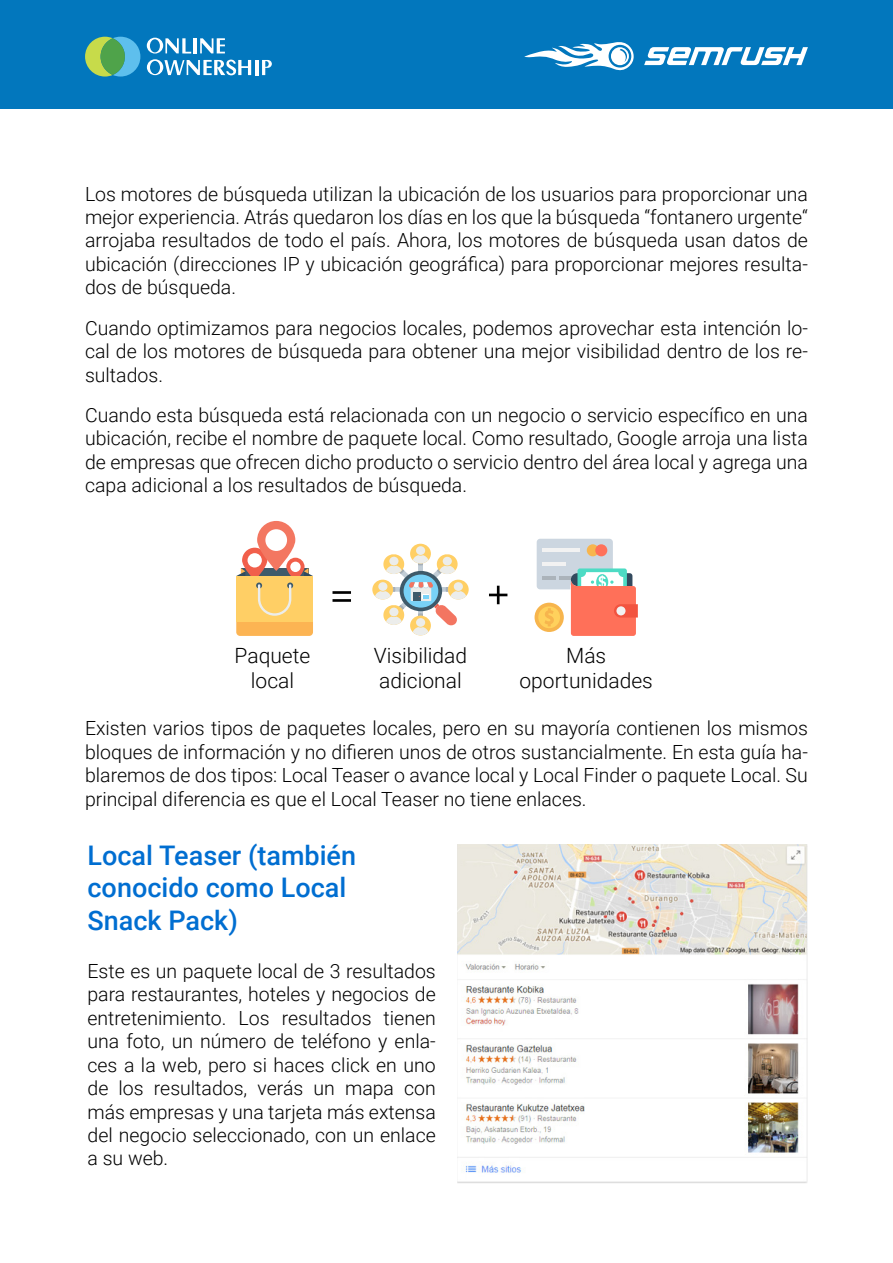
<style>
.page{position:relative;width:893px;height:1263px;background:#fff}
.page>*{position:absolute;margin:0;border:0;box-sizing:border-box;transform-origin:0 0}
.Sub_head{font:500 27px/32.4px "Roboto";color:#006ed1}
.Sub_head-2{font:300 21px/25.2px "Roboto";color:#000;text-align:center}
.Main_text{font:300 19.5px/23.4px "Roboto";color:#000;text-align:justify}
</style>
<div class="page">
<div style="left:0;top:0;width:893px;height:108px;background:#0277bd"></div>
<svg style="left:644px;top:47px;width:164px;height:18px"></svg>
<svg style="left:524px;top:42px;width:110px;height:29px"></svg>
<svg style="left:85px;top:37px;width:55px;height:40px"></svg>
<div style="left:101px;top:38px;width:24px;height:37px;background:#4fa34a;border-radius:50%"></div>
<hr style="left:255px;top:60px;width:3px;height:15px;background:#fff">
<svg style="left:262px;top:60px;width:10px;height:15px"></svg>
<svg style="left:147px;top:38px;width:104px;height:37px"></svg>
<div style="left:241px;top:568px;width:67px;height:8px;background:#3e5a6a"></div>
<svg style="left:242px;top:548px;width:25px;height:33px"></svg>
<div style="left:248px;top:553px;width:14px;height:14px;background:#fff;border-radius:50%"></div>
<svg style="left:286px;top:558px;width:19px;height:24px"></svg>
<div style="left:290px;top:562px;width:11px;height:10px;background:#fff;border-radius:50%"></div>
<svg style="left:257px;top:521px;width:38px;height:50px"></svg>
<div style="left:265px;top:529px;width:22px;height:22px;background:#fff;border-radius:50%"></div>
<svg style="left:236px;top:568px;width:9px;height:8px"></svg>
<svg style="left:304px;top:568px;width:9px;height:8px"></svg>
<div style="left:236px;top:576px;width:77px;height:45px;background:#ffcf65"></div>
<svg style="left:236px;top:582px;width:77px;height:54px"></svg>
<div style="left:410px;top:544px;width:21px;height:19px;background:#ffcf65;border-radius:50%"></div>
<svg style="left:448px;top:580px;width:21px;height:19px"></svg>
<svg style="left:372px;top:580px;width:21px;height:19px"></svg>
<div style="left:416px;top:546px;width:9px;height:9px;background:#ecedeb;border-radius:50%"></div>
<svg style="left:375px;top:553px;width:91px;height:82px"></svg>
<hr style="left:332px;top:591px;width:19px;height:3px;background:#000">
<hr style="left:332px;top:599px;width:19px;height:3px;background:#000">
<svg style="left:489px;top:586px;width:18px;height:18px"></svg>
<div style="left:535px;top:603px;width:29px;height:29px;background:#f7b54d;border-radius:50%"></div>
<svg style="left:537px;top:539px;width:101px;height:97px"></svg>
<div style="left:616px;top:606px;width:9px;height:9px;background:#f2f2f2;border-radius:50%"></div>
<img style="left:457px;top:844px;width:351px;height:339px">
<p class="Main_text" style="left:85px;top:181px;width:724px">Los motores de búsqueda utilizan la ubicación de los usuarios para proporcionar una mejor experiencia. Atrás quedaron los días en los que la búsqueda “fontanero urgente“ arrojaba resultados de todo el país. Ahora, los motores de búsqueda usan datos de ubicación (direcciones IP y ubicación geográfica) para proporcionar mejores resulta&shy;dos de búsqueda.</p>
<p class="Main_text" style="left:85px;top:315px;width:724px">Cuando optimizamos para negocios locales, podemos aprovechar esta intención lo&shy;cal de los motores de búsqueda para obtener una mejor visibilidad dentro de los re&shy;sultados.</p>
<p class="Main_text" style="left:85px;top:403px;width:724px">Cuando esta búsqueda está relacionada con un negocio o servicio específico en una ubicación, recibe el nombre de paquete local. Como resultado, Google arroja una lista de empresas que ofrecen dicho producto o servicio dentro del área local y agrega una capa adicional a los resultados de búsqueda.</p>
<p class="Sub_head-2" style="left:235px;top:642px;width:77px">Paquete local</p>
<p class="Sub_head-2" style="left:374px;top:642px;width:95px;text-align:left">Visibilidad adicional</p>
<p class="Sub_head-2" style="left:519px;top:642px;width:135px">Más oportunidades</p>
<p class="Main_text" style="left:85px;top:716px;width:724px">Existen varios tipos de paquetes locales, pero en su mayoría contienen los mismos bloques de información y no difieren unos de otros sustancialmente. En esta guía ha&shy;blaremos de dos tipos: Local Teaser o avance local y Local Finder o paquete Local. Su principal diferencia es que el Local Teaser no tiene enlaces.</p>
<p class="Sub_head" style="left:88px;top:838px;width:270px">Local Teaser (también conocido como Local<br>Snack Pack)</p>
<p class="Main_text" style="left:88px;top:959px;width:350px">Este es un paquete local de 3 resultados para restaurantes, hoteles y negocios de entretenimiento. Los resultados tienen una foto, un número de teléfono y enla&shy;ces a la web, pero si haces click en uno de los resultados, verás un mapa con más empresas y una tarjeta más extensa del negocio seleccionado, con un enlace a su web.</p>
</div>
